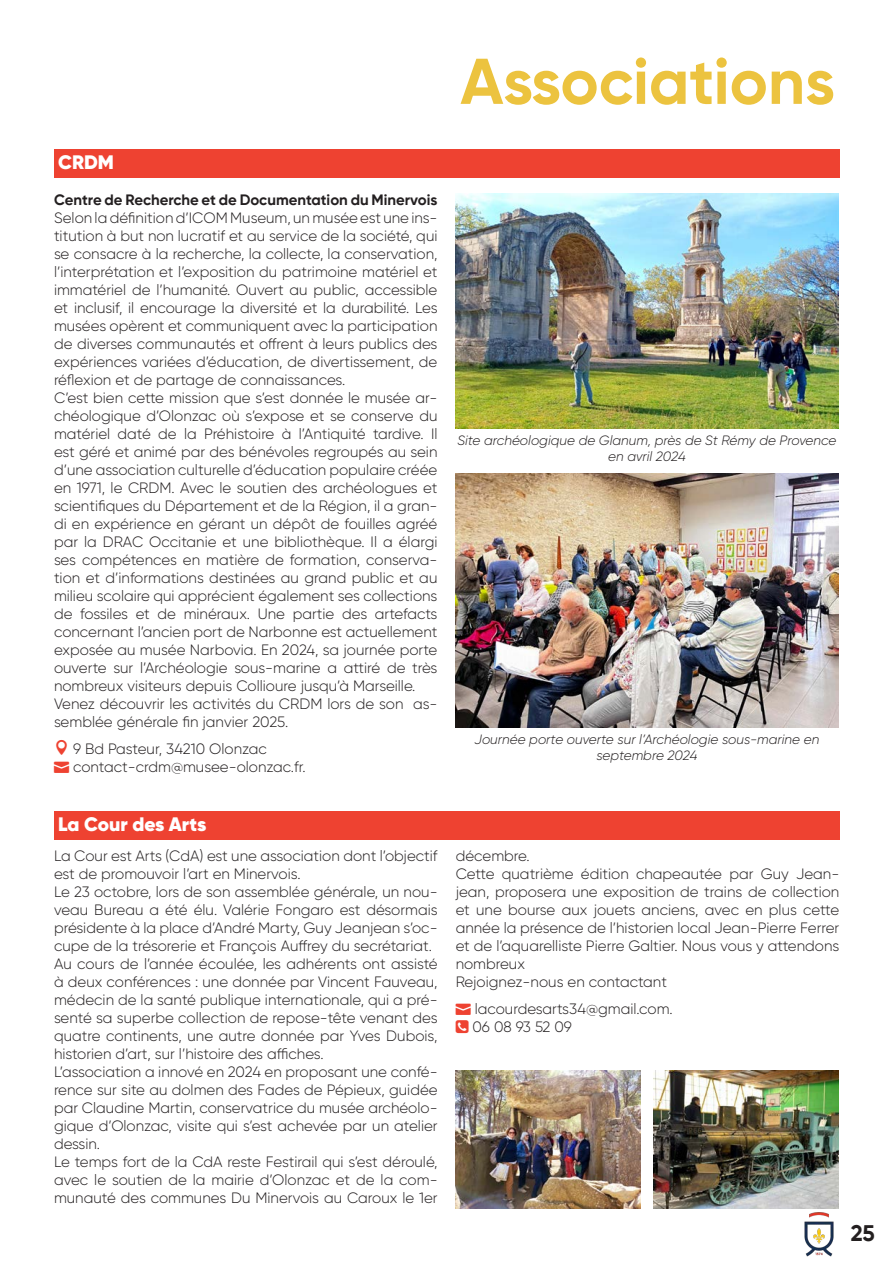
<style>
.page{position:relative;width:893px;height:1263px;background:#fff}
.page>*{position:absolute;margin:0;border:0;box-sizing:border-box;transform-origin:0 0}
.t1{font:700 64.5px "Gilroy";color:#ecc33f}
.t2{font:700 22.5px "Gilroy";color:#231f20}
.t3{font:900 19.5px "Gilroy";color:#fff}
.t4{font:300 15px/18px "Gilroy";color:#231f20}
.t5{font:700 15px "Gilroy";color:#231f20}
.t6{font:italic 300 13.5px/16.2px "Gilroy";color:#231f20;text-align:center}
</style>
<div class="page">
<img style="left:804px;top:1212px;width:30px;height:45px">
<div style="left:54px;top:811px;width:785px;height:25px;background:#ee4231"></div>
<div style="left:54px;top:812px;width:785px;height:28px;background:#ee4231"></div>
<div style="left:54px;top:149px;width:785px;height:25px;background:#ee4231"></div>
<div style="left:54px;top:150px;width:785px;height:28px;background:#ee4231"></div>
<img style="left:653px;top:1070px;width:186px;height:139px">
<img style="left:455px;top:1070px;width:186px;height:139px">
<img style="left:455px;top:193px;width:383px;height:236px">
<img style="left:455px;top:473px;width:384px;height:255px">
<h1 class="t1" style="left:460px;top:41px;width:376px">Associations</h1>
<h3 class="t3" style="left:58px;top:150px;width:57px">CRDM</h3>
<p class="t5" style="left:54px;top:190px;width:385px">Centre de Recherche et de Documentation du Minervois</p>
<p class="t4" style="left:54px;top:209px;width:385px">Selon la définition d’ICOM Museum, un musée est une ins&shy;titution à but non lucratif et au service de la société, qui se consacre à la recherche, la collecte, la conservation, l’interprétation et l’exposition du patrimoine matériel et immatériel de l’humanité. Ouvert au public, accessible et inclusif, il encourage la diversité et la durabilité. Les musées opèrent et communiquent avec la participation de diverses communautés et offrent à leurs publics des expériences variées d’éducation, de divertissement, de réflexion et de partage de connaissances.<br>C’est bien cette mission que s’est donnée le musée ar&shy;chéologique d’Olonzac où s’expose et se conserve du matériel daté de la Préhistoire à l’Antiquité tardive. Il est géré et animé par des bénévoles regroupés au sein d’une association culturelle d’éducation populaire créée en 1971, le CRDM. Avec le soutien des archéologues et scientifiques du Département et de la Région, il a gran&shy;di en expérience en gérant un dépôt de fouilles agréé par la DRAC Occitanie et une bibliothèque. Il a élargi ses compétences en matière de formation, conserva&shy;tion et d’informations destinées au grand public et au milieu scolaire qui apprécient également ses collections de fossiles et de minéraux. Une partie des artefacts concernant l’ancien port de Narbonne est actuellement exposée au musée Narbovia. En 2024, sa journée porte ouverte sur l’Archéologie sous-marine a attiré de très nombreux visiteurs depuis Collioure jusqu’à Marseille.<br>Venez découvrir les activités du CRDM lors de son as&shy;semblée générale fin janvier 2025.</p>
<p class="t4" style="left:73px;top:739px;width:234px">9 Bd Pasteur, 34210 Olonzac contact-crdm@musee-olonzac.fr.</p>
<p class="t6" style="left:457px;top:432px;width:381px">Site archéologique de Glanum, près de St Rémy de Provence en avril 2024</p>
<p class="t6" style="left:475px;top:731px;width:346px">Journée porte ouverte sur l’Archéologie sous-marine en septembre 2024</p>
<h3 class="t3" style="left:58px;top:812px;width:150px">La Cour des Arts</h3>
<p class="t4" style="left:54px;top:847px;width:385px">La Cour est Arts (CdA) est une association dont l’objectif est de promouvoir l’art en Minervois.<br>Le 23 octobre, lors de son assemblée générale, un nou&shy;veau Bureau a été élu. Valérie Fongaro est désormais présidente à la place d’André Marty, Guy Jeanjean s’oc&shy;cupe de la trésorerie et François Auffrey du secrétariat.<br>Au cours de l’année écoulée, les adhérents ont assisté à deux conférences : une donnée par Vincent Fauveau, médecin de la santé publique internationale, qui a pré&shy;senté sa superbe collection de repose-tête venant des quatre continents, une autre donnée par Yves Dubois, historien d’art, sur l’histoire des affiches.<br>L’association a innové en 2024 en proposant une confé&shy;rence sur site au dolmen des Fades de Pépieux, guidée par Claudine Martin, conservatrice du musée archéolo&shy;gique d’Olonzac, visite qui s’est achevée par un atelier dessin.<br>Le temps fort de la CdA reste Festirail qui s’est déroulé, avec le soutien de la mairie d’Olonzac et de la com&shy;munauté des communes Du Minervois au Caroux le 1er</p>
<p class="t4" style="left:456px;top:847px;width:385px">décembre.<br>Cette quatrième édition chapeautée par Guy Jean&shy;jean, proposera une exposition de trains de collection et une bourse aux jouets anciens, avec en plus cette année la présence de l’historien local Jean-Pierre Ferrer et de l’aquarelliste Pierre Galtier. Nous vous y attendons nombreux<br>Rejoignez-nous en contactant</p>
<p class="t4" style="left:472px;top:999px;width:202px">lacourdesarts34@gmail.com.<br>06 08 93 52 09</p>
<h2 class="t2" style="left:851px;top:1219px;width:25px">25</h2>
</div>
